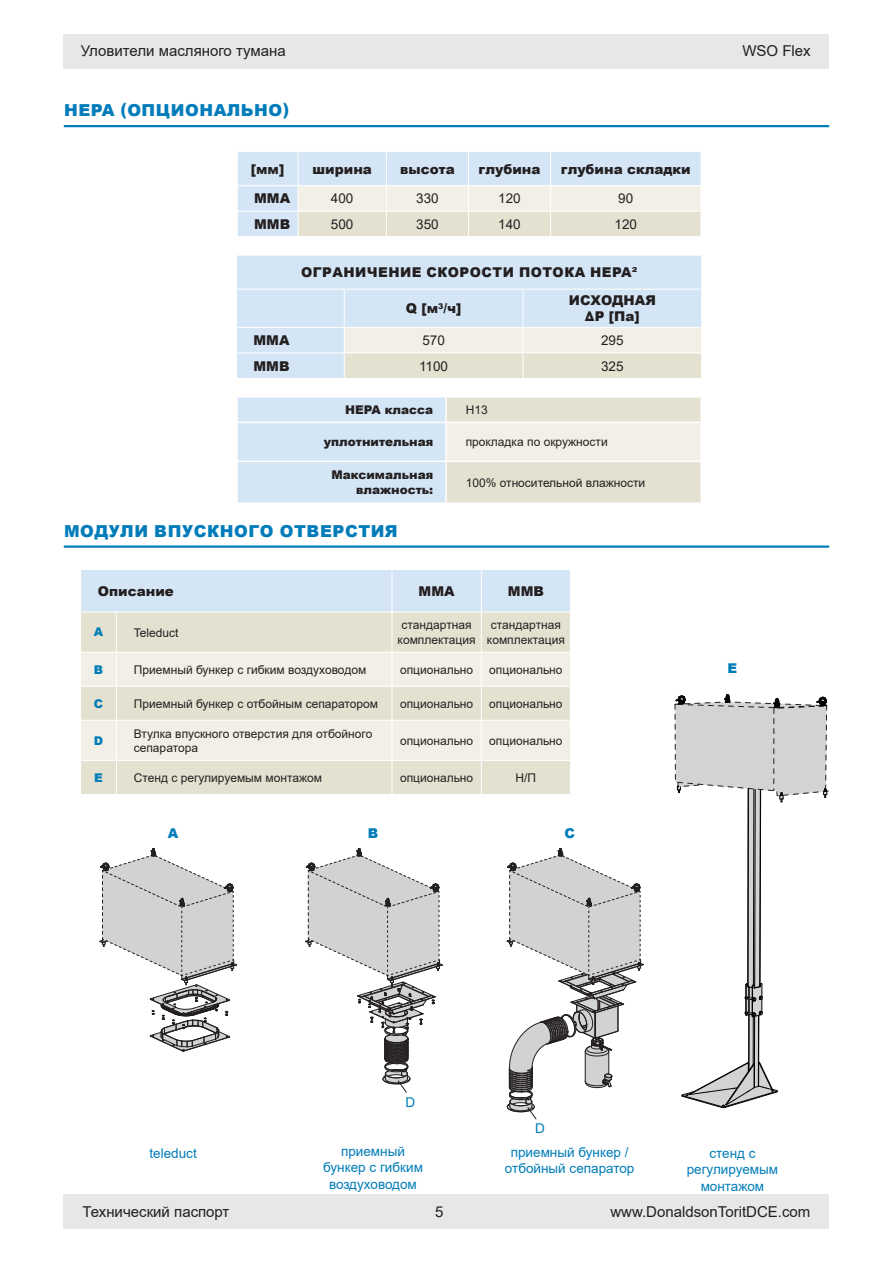
<style>
.page{position:relative;width:893px;height:1263px;background:#fff}
.page>*{position:absolute;margin:0;border:0;box-sizing:border-box;transform-origin:0 0}
.heading_datasheet{font:900 16.5px "Arial";letter-spacing:.035em;color:#007cba}
.t1{font:15px "Arial";color:#231f20}
.t2{font:13.5px/16.2px "Arial";color:#007db8;text-align:center}
.t3{font:900 13.5px "Arial";color:#231f20}
.t4{font:13.5px "Arial";color:#231f20}
.t5{font:900 13.5px "Arial";letter-spacing:.035em;color:#231f20}
.t6{font:900 13.5px "Arial";color:#007db8}
.t7{font:12px/14.4px "Arial";color:#231f20;text-align:center}
.t8{font:900 12px/14.4px "Arial";color:#231f20;text-align:right}
.t9{font:900 12px "Arial";color:#007db8}
.s1{font-family:"Univers LT Pro 75"}
</style>
<div class="page">
<div style="left:64px;top:34px;width:765px;height:34px;background:#e6e7e9"></div>
<div style="left:64px;top:1195px;width:765px;height:34px;background:#e6e7e9"></div>
<hr style="left:64px;top:125px;width:765px;height:2px;background:#007cba">
<div style="left:237px;top:255px;width:465px;height:34px;background:#d4e5f5"></div>
<hr style="left:701px;top:255px;width:1px;height:34px;background:#fff">
<hr style="left:236px;top:255px;width:108px;height:1px;background:#fff">
<hr style="left:344px;top:255px;width:179px;height:1px;background:#fff">
<hr style="left:523px;top:255px;width:179px;height:1px;background:#fff">
<svg style="left:236px;top:289px;width:465px;height:89px;background:#dfe7ea"></svg>
<svg style="left:238px;top:152px;width:463px;height:84px;background:#e1e7e8"></svg>
<svg style="left:238px;top:398px;width:462px;height:104px;background:#dbe3e5"></svg>
<div style="left:446px;top:422px;width:255px;height:39px;background:#f2f0e6"></div>
<hr style="left:445px;top:398px;width:2px;height:24px;background:#fff">
<hr style="left:445px;top:423px;width:2px;height:38px;background:#fff">
<hr style="left:700px;top:423px;width:2px;height:38px;background:#fff">
<hr style="left:236px;top:422px;width:210px;height:1px;background:#fff">
<hr style="left:446px;top:422px;width:256px;height:1px;background:#fff">
<hr style="left:236px;top:461px;width:210px;height:1px;background:#fff">
<hr style="left:446px;top:461px;width:256px;height:1px;background:#fff">
<hr style="left:445px;top:462px;width:2px;height:40px;background:#fff">
<hr style="left:64px;top:545px;width:765px;height:3px;background:#007cba">
<div style="left:81px;top:570px;width:489px;height:42px;background:#d4e5f5"></div>
<div style="left:81px;top:613px;width:489px;height:181px;background:#e5e1d1"></div>
<svg style="left:81px;top:653px;width:489px;height:107px;background:#eeebdf"></svg>
<hr style="left:392px;top:570px;width:1px;height:42px;background:#fff">
<hr style="left:481px;top:570px;width:1px;height:42px;background:#fff">
<hr style="left:116px;top:612px;width:1px;height:40px;background:#fff">
<hr style="left:392px;top:612px;width:1px;height:40px;background:#fff">
<hr style="left:481px;top:612px;width:1px;height:40px;background:#fff">
<hr style="left:80px;top:652px;width:36px;height:1px;background:#fff">
<hr style="left:116px;top:652px;width:276px;height:1px;background:#fff">
<hr style="left:116px;top:653px;width:1px;height:33px;background:#fff">
<hr style="left:392px;top:652px;width:89px;height:1px;background:#fff">
<hr style="left:392px;top:653px;width:1px;height:33px;background:#fff">
<hr style="left:481px;top:652px;width:90px;height:1px;background:#fff">
<hr style="left:481px;top:653px;width:1px;height:33px;background:#fff">
<hr style="left:80px;top:686px;width:36px;height:1px;background:#fff">
<hr style="left:116px;top:686px;width:276px;height:1px;background:#fff">
<hr style="left:116px;top:687px;width:1px;height:33px;background:#fff">
<hr style="left:392px;top:686px;width:89px;height:1px;background:#fff">
<hr style="left:392px;top:687px;width:1px;height:33px;background:#fff">
<hr style="left:481px;top:686px;width:90px;height:1px;background:#fff">
<hr style="left:481px;top:687px;width:1px;height:33px;background:#fff">
<hr style="left:80px;top:720px;width:36px;height:1px;background:#fff">
<hr style="left:116px;top:720px;width:276px;height:1px;background:#fff">
<hr style="left:116px;top:721px;width:1px;height:39px;background:#fff">
<hr style="left:392px;top:720px;width:89px;height:1px;background:#fff">
<hr style="left:392px;top:721px;width:1px;height:39px;background:#fff">
<hr style="left:481px;top:720px;width:90px;height:1px;background:#fff">
<hr style="left:481px;top:721px;width:1px;height:39px;background:#fff">
<hr style="left:80px;top:760px;width:36px;height:1px;background:#fff">
<hr style="left:116px;top:760px;width:276px;height:1px;background:#fff">
<hr style="left:116px;top:761px;width:1px;height:33px;background:#fff">
<hr style="left:392px;top:760px;width:89px;height:1px;background:#fff">
<hr style="left:392px;top:761px;width:1px;height:33px;background:#fff">
<hr style="left:481px;top:760px;width:90px;height:1px;background:#fff">
<hr style="left:481px;top:761px;width:1px;height:33px;background:#fff">
<svg style="left:681px;top:1017px;width:79px;height:80px"></svg>
<hr style="left:748px;top:1014px;width:1px;height:57px;background:#040503">
<svg style="left:682px;top:1062px;width:96px;height:46px"></svg>
<hr style="left:753px;top:1016px;width:1px;height:48px;background:#040503">
<hr style="left:754px;top:1016px;width:1px;height:71px;background:#040503">
<svg style="left:674px;top:694px;width:155px;height:323px"></svg>
<hr style="left:749px;top:1014px;width:1px;height:56px;background:#040503">
<hr style="left:758px;top:1015px;width:1px;height:71px;background:#040503">
<svg style="left:100px;top:848px;width:137px;height:204px"></svg>
<svg style="left:305px;top:848px;width:138px;height:245px"></svg>
<svg style="left:507px;top:848px;width:137px;height:272px"></svg>
<p class="t1" style="left:81px;top:41px;width:206px">Уловители масляного тумана</p>
<p class="t1" style="left:742px;top:41px;width:70px">WSO Flex</p>
<p class="heading_datasheet" style="left:64px;top:99px;width:227px">HEPA (ОПЦИОНАЛЬНО)</p>
<p class="t3" style="left:251px;top:159px;width:35px">[мм]</p>
<p class="t3" style="left:312px;top:159px;width:61px">ширина</p>
<p class="t3" style="left:400px;top:159px;width:56px">высота</p>
<p class="t3" style="left:479px;top:159px;width:63px">глубина</p>
<p class="t3" style="left:561px;top:159px;width:131px">глубина складки</p>
<p class="t3" style="left:254px;top:189px;width:37px">MMA</p>
<p class="t4" style="left:331px;top:189px;width:24px">400</p>
<p class="t4" style="left:416px;top:189px;width:24px">330</p>
<p class="t4" style="left:498px;top:189px;width:24px">120</p>
<p class="t4" style="left:618px;top:189px;width:17px">90</p>
<p class="t3" style="left:254px;top:214px;width:37px">MMB</p>
<p class="t4" style="left:331px;top:215px;width:24px">500</p>
<p class="t4" style="left:416px;top:215px;width:24px">350</p>
<p class="t4" style="left:498px;top:215px;width:24px">140</p>
<p class="t4" style="left:614px;top:215px;width:24px">120</p>
<p class="t5" style="left:301px;top:262px;width:338px">ОГРАНИЧЕНИЕ СКОРОСТИ ПОТОКА HEPA²</p>
<p class="t3" style="left:406px;top:298px;width:57px">Q [м<sup>3</sup>/ч]</p>
<p class="t3" style="left:569px;top:290px;width:89px">ИСХОДНАЯ</p>
<p class="t3" style="left:585px;top:307px;width:56px"><span class="s1">∆</span>P [Па]</p>
<p class="t3" style="left:254px;top:330px;width:37px">MMA</p>
<p class="t4" style="left:422px;top:331px;width:24px">570</p>
<p class="t4" style="left:601px;top:331px;width:24px">295</p>
<p class="t3" style="left:254px;top:356px;width:37px">MMB</p>
<p class="t4" style="left:419px;top:357px;width:31px">1100</p>
<p class="t4" style="left:601px;top:357px;width:24px">325</p>
<p class="t8" style="left:345px;top:402px;width:89px">HEPA класса</p>
<p class="t7" style="left:466px;top:402px;width:24px">H13</p>
<p class="t8" style="left:324px;top:434px;width:111px">уплотнительная</p>
<p class="t7" style="left:466px;top:435px;width:144px">прокладка по окружности</p>
<p class="t8" style="left:331px;top:467px;width:103px">Максимальная влажность:</p>
<p class="t7" style="left:466px;top:475px;width:181px">100% относительной влажности</p>
<p class="heading_datasheet" style="left:64px;top:519px;width:335px">МОДУЛИ ВПУСКНОГО ОТВЕРСТИЯ</p>
<p class="t3" style="left:98px;top:581px;width:77px">Описание</p>
<p class="t3" style="left:419px;top:581px;width:37px">MMA</p>
<p class="t3" style="left:508px;top:581px;width:37px">MMB</p>
<p class="t9" style="left:94px;top:623px;width:11px">A</p>
<p class="t7" style="left:134px;top:625px;width:46px">Teleduct</p>
<p class="t7" style="left:398px;top:618px;width:79px">стандартная комплектация</p>
<p class="t7" style="left:487px;top:618px;width:79px">стандартная комплектация</p>
<p class="t9" style="left:94px;top:660px;width:11px">B</p>
<p class="t7" style="left:134px;top:662px;width:234px">Приемный бункер с гибким воздуховодом</p>
<p class="t7" style="left:400px;top:662px;width:75px">опционально</p>
<p class="t7" style="left:489px;top:662px;width:75px">опционально</p>
<p class="t9" style="left:94px;top:694px;width:11px">C</p>
<p class="t7" style="left:134px;top:696px;width:246px">Приемный бункер с отбойным сепаратором</p>
<p class="t7" style="left:400px;top:696px;width:75px">опционально</p>
<p class="t7" style="left:489px;top:696px;width:75px">опционально</p>
<p class="t9" style="left:94px;top:732px;width:11px">D</p>
<p class="t7" style="left:134px;top:726px;width:240px;text-align:left">Втулка впускного отверстия для отбойного сепаратора</p>
<p class="t7" style="left:400px;top:733px;width:75px">опционально</p>
<p class="t7" style="left:489px;top:733px;width:75px">опционально</p>
<p class="t9" style="left:94px;top:769px;width:10px">E</p>
<p class="t7" style="left:134px;top:770px;width:190px">Стенд с регулируемым монтажом</p>
<p class="t7" style="left:400px;top:770px;width:75px">опционально</p>
<p class="t7" style="left:516px;top:770px;width:22px">Н/П</p>
<p class="t6" style="left:168px;top:823px;width:12px">A</p>
<p class="t6" style="left:368px;top:823px;width:12px">B</p>
<p class="t6" style="left:564px;top:823px;width:12px">C</p>
<p class="t6" style="left:728px;top:659px;width:11px">E</p>
<p class="t2" style="left:150px;top:1145px;width:49px">teleduct</p>
<p class="t2" style="left:405px;top:1094px;width:11px">D</p>
<p class="t2" style="left:323px;top:1143px;width:101px">приемный бункер с гибким воздуховодом</p>
<p class="t2" style="left:535px;top:1120px;width:11px">D</p>
<p class="t2" style="left:505px;top:1144px;width:131px">приемный бункер / отбойный сепаратор</p>
<p class="t2" style="left:687px;top:1145px;width:93px">стенд с регулируемым монтажом</p>
<p class="t1" style="left:83px;top:1202px;width:148px">Технический паспорт</p>
<p class="t1" style="left:435px;top:1202px;width:10px">5</p>
<p class="t1" style="left:610px;top:1202px;width:202px">www.DonaldsonToritDCE.com</p>
</div>
